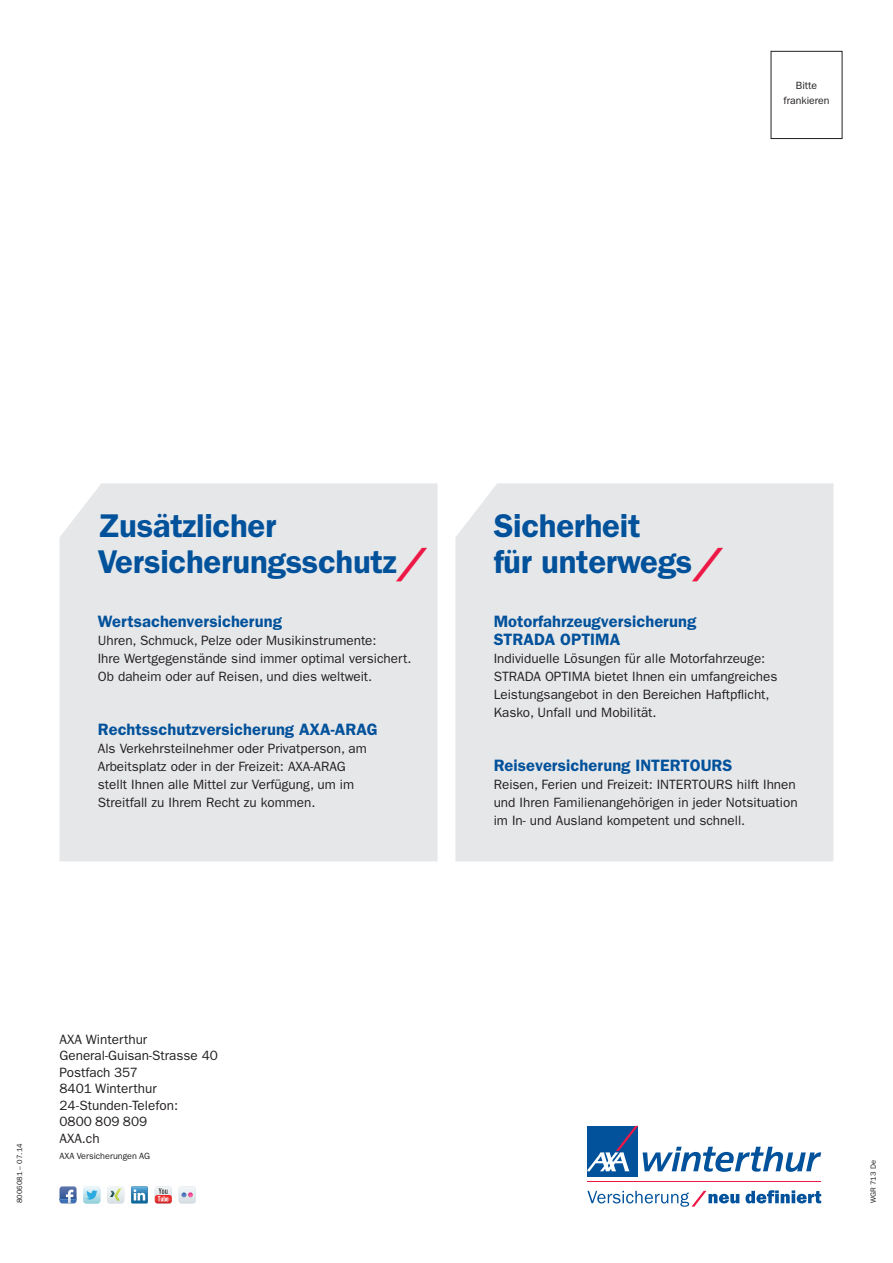
<style>
.page{position:relative;width:893px;height:1263px;background:#fff}
.page>*{position:absolute;margin:0;border:0;box-sizing:border-box;transform-origin:0 0}
.t1{font:600 33px/36px "ITC Franklin Gothic Std";letter-spacing:-.01em;color:#01519b}
.t2{font:600 16.5px/18px "ITC Franklin Gothic Std";letter-spacing:.005em;color:#01519b}
.t3{font:13.5px/18px "ITC Franklin Gothic Std";color:#231f20}
.t4{font:10.5px/15px "ITC Franklin Gothic Std";color:#231f20;text-align:center}
.t5{font:9px "ITC Franklin Gothic Std";color:#231f20}
.t6{font:7.5px "ITC Franklin Gothic Std";letter-spacing:.005em;color:#231f20}
.s1{font-family:"AXA Switch";font-weight:400;color:#ed1845}
</style>
<div class="page">
<div style="left:587px;top:1126px;width:51px;height:50px;background:#01519b"></div>
<hr style="left:587px;top:1180px;width:234px;height:1px;background:#ed1845">
<svg style="left:587px;top:1126px;width:234px;height:46px"></svg>
<svg style="left:745px;top:1190px;width:76px;height:13px"></svg>
<svg style="left:587px;top:1191px;width:152px;height:16px"></svg>
<div style="left:771px;top:51px;width:71px;height:88px;border:1px solid #231f20"></div>
<div style="left:60px;top:483px;width:378px;height:378px;background:#e6e7e9"></div>
<div style="left:455px;top:483px;width:378px;height:378px;background:#e6e7e9"></div>
<svg style="left:60px;top:1186px;width:17px;height:17px"></svg>
<svg style="left:179px;top:1186px;width:17px;height:17px"></svg>
<svg style="left:83px;top:1186px;width:17px;height:17px"></svg>
<svg style="left:107px;top:1186px;width:17px;height:17px"></svg>
<svg style="left:155px;top:1186px;width:17px;height:17px"></svg>
<svg style="left:131px;top:1186px;width:17px;height:17px"></svg>
<p class="t4" style="left:783px;top:78px;width:47px">Bitte frankieren</p>
<h1 class="t1" style="left:98px;top:508px;width:331px">Zusätzlicher<br>Versicherungsschutz<span class="s1">/</span></h1>
<p class="t2" style="left:98px;top:613px;width:186px">Wertsachenversicherung</p>
<p class="t3" style="left:98px;top:632px;width:315px">Uhren, Schmuck, Pelze oder Musikinstrumente:<br>Ihre Wertgegenstände sind immer optimal versichert.<br>Ob daheim oder auf Reisen, und dies weltweit.</p>
<p class="t2" style="left:98px;top:721px;width:281px">Rechtsschutzversicherung AXA-ARAG</p>
<p class="t3" style="left:98px;top:740px;width:271px">Als Verkehrsteilnehmer oder Privatperson, am Arbeitsplatz oder in der Freizeit: AXA-ARAG stellt Ihnen alle Mittel zur Verfügung, um im Streitfall zu Ihrem Recht zu kommen.</p>
<h1 class="t1" style="left:494px;top:508px;width:231px">Sicherheit<br>für unterwegs<span class="s1">/</span></h1>
<p class="t2" style="left:494px;top:613px;width:204px">Motorfahrzeugversicherung<br>STRADA OPTIMA</p>
<p class="t3" style="left:494px;top:650px;width:285px">Individuelle Lösungen für alle Motorfahrzeuge:<br>STRADA OPTIMA bietet Ihnen ein umfangreiches Leistungsangebot in den Bereichen Haftpflicht, Kasko, Unfall und Mobilität.</p>
<p class="t2" style="left:494px;top:757px;width:240px">Reiseversicherung INTERTOURS</p>
<p class="t3" style="left:494px;top:776px;width:306px">Reisen, Ferien und Freizeit: INTERTOURS hilft Ihnen und Ihren Familienangehörigen in jeder Notsituation im In- und Ausland kompetent und schnell.</p>
<p class="t6" style="left:15px;top:1203px;width:62px;rotate:-90deg">8006081 – 07.14</p>
<p class="t3" style="left:60px;top:1031px;width:160px;line-height:16.5px">AXA Winterthur<br>General-Guisan-Strasse 40<br>Postfach 357<br>8401 Winterthur<br>24-Stunden-Telefon:<br>0800 809 809<br>AXA.ch</p>
<p class="t5" style="left:60px;top:1151px;width:92px">AXA Versicherungen AG</p>
<p class="t6" style="left:869px;top:1203px;width:45px;rotate:-90deg">WGR 713 De</p>
</div>
